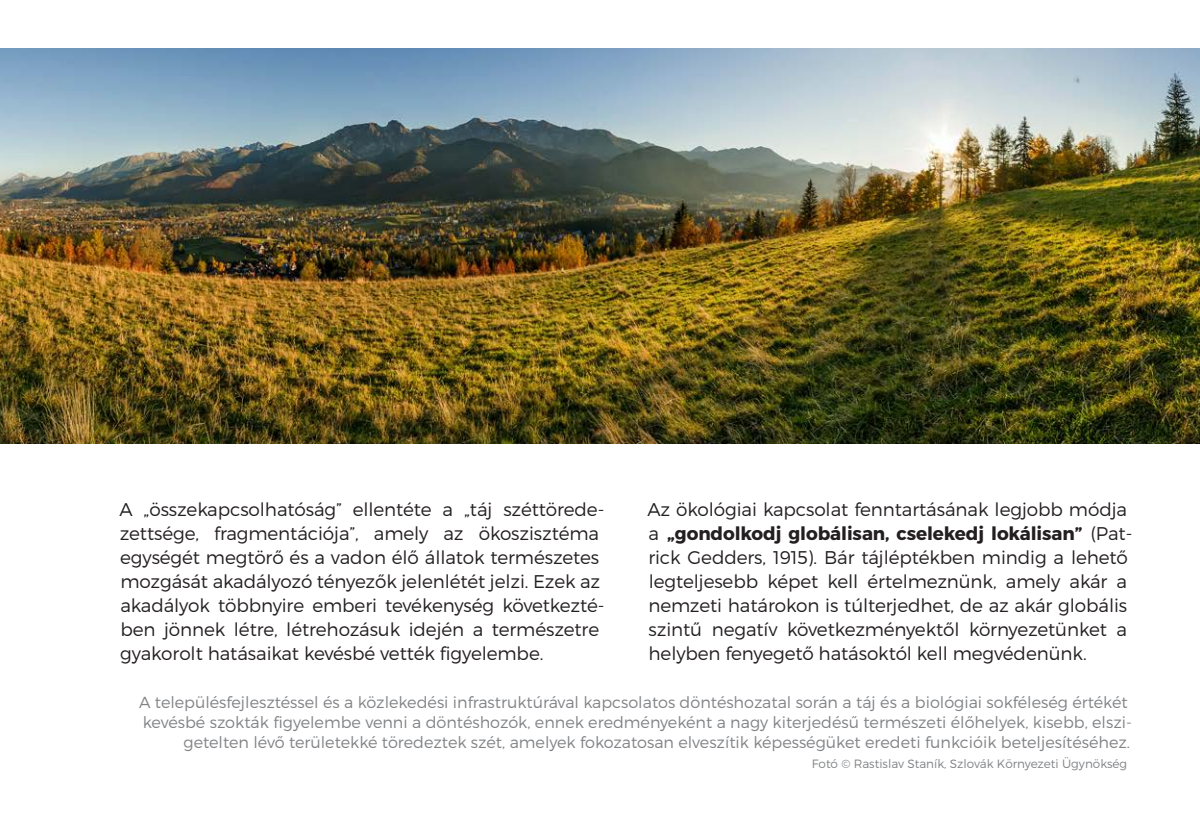
<style>
.page{position:relative;width:1200px;height:840px;background:#fff}
.page>*{position:absolute;margin:0;border:0;box-sizing:border-box;transform-origin:0 0}
.basic{font:300 18.4px/24px "Montserrat";letter-spacing:-.005em;color:#231f20}
.photos{font:300 16px/20px "Montserrat";color:#808285;text-align:right}
.photos-2{font:300 12px "Montserrat";color:#808285}
.s1{font-weight:700}
</style>
<div class="page">
<img style="left:0;top:48px;width:1200px;height:396px">
<p class="basic" style="left:119px;top:497px;width:486px">A „összekapcsolhatóság” ellentéte a „táj széttörede&shy;zettsége, fragmentációja”, amely az ökoszisztéma egységét megtörő és a vadon élő állatok természetes mozgását akadályozó tényezők jelenlétét jelzi. Ezek az akadályok többnyire emberi tevékenység következté&shy;ben jönnek létre, létrehozásuk idején a természetre gyakorolt hatásaikat kevésbé vették figyelembe.</p>
<p class="photos" style="left:139px;top:692px;width:994px">A településfejlesztéssel és a közlekedési infrastruktúrával kapcsolatos döntéshozatal során a táj és a biológiai sokféleség értékét kevésbé szokták figyelembe venni a döntéshozók, ennek eredményeként a nagy kiterjedésű természeti élőhelyek, kisebb, elszi&shy;getelten lévő területekké töredeztek szét, amelyek fokozatosan elveszítik képességüket eredeti funkcióik beteljesítéséhez.</p>
<p class="photos-2" style="left:812px;top:756px;width:317px">Fotó © Rastislav Staník, Szlovák Környezeti Ügynökség</p>
<p class="basic" style="left:647px;top:497px;width:486px">Az ökológiai kapcsolat fenntartásának legjobb módja a <span class="s1">„gondolkodj globálisan, cselekedj lokálisan”</span> (Pat&shy;rick Gedders, 1915). Bár tájléptékben mindig a lehető legteljesebb képet kell értelmeznünk, amely akár a nemzeti határokon is túlterjedhet, de az akár globális szintű negatív következményektől környezetünket a helyben fenyegető hatásoktól kell megvédenünk.</p>
</div>
